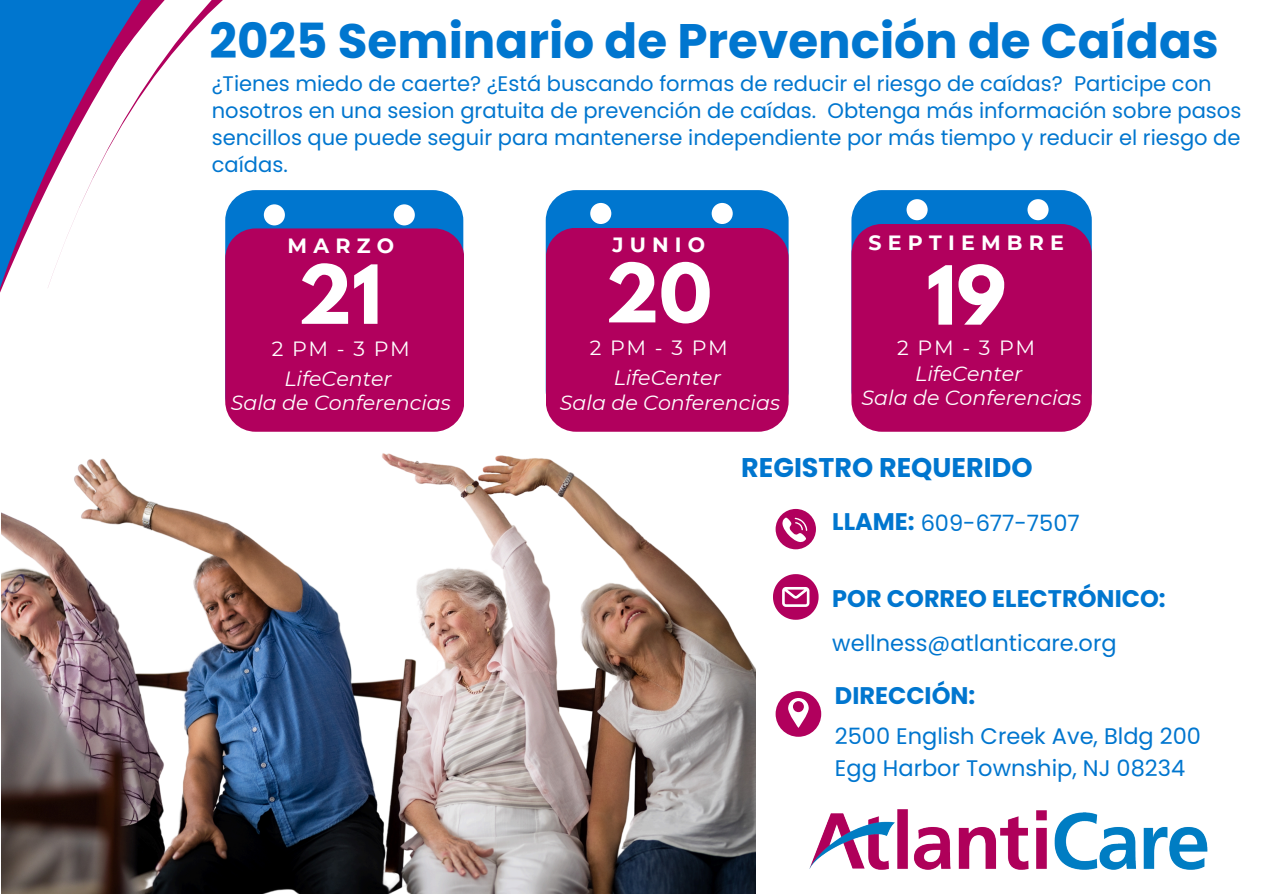
<style>
.page{position:relative;width:1263px;height:894px;background:#fff}
.page>*{position:absolute;margin:0;border:0;box-sizing:border-box;transform-origin:0 0}
.t1{font:700 72px "League Spartan";color:#fff}
.t2{font:700 48.45px "Poppins";color:#0076cf}
.t3{font:700 27px "Poppins";color:#0076cf}
.t4{font:700 24px "Poppins";color:#0076cf}
.t5{font:22.5px/32.7px "Poppins";color:#0076cf}
.t6{font:21px/27px "Poppins";color:#0076cf}
.t7{font:italic 20.55px "Montserrat";color:#fff}
.t8{font:20.55px "Montserrat";letter-spacing:.25em;color:#fff}
.t9{font:700 20.55px "Montserrat";letter-spacing:.3em;color:#fff}
.s1{font-weight:700;font-size:24px}
</style>
<div class="page">
<svg style="left:0;top:0;width:783px;height:351px"></svg>
<svg style="left:776px;top:509px;width:40px;height:40px"></svg>
<svg style="left:773px;top:574px;width:46px;height:45px"></svg>
<svg style="left:776px;top:691px;width:45px;height:45px"></svg>
<img style="left:2px;top:453px;width:753px;height:440px">
<div style="left:225px;top:190px;width:238px;height:235px;background:#0076cf;border-radius:30px"></div>
<div style="left:225px;top:228px;width:239px;height:203px;background:#b1005d;border-radius:30px"></div>
<div style="left:394px;top:204px;width:21px;height:21px;background:#fff;border-radius:50%"></div>
<div style="left:264px;top:204px;width:21px;height:21px;background:#fff;border-radius:50%"></div>
<div style="left:546px;top:190px;width:243px;height:230px;background:#0076cf;border-radius:30px"></div>
<div style="left:546px;top:228px;width:243px;height:203px;background:#b1005d;border-radius:30px"></div>
<div style="left:590px;top:203px;width:21px;height:21px;background:#fff;border-radius:50%"></div>
<div style="left:712px;top:203px;width:21px;height:21px;background:#fff;border-radius:50%"></div>
<div style="left:851px;top:190px;width:241px;height:230px;background:#0076cf;border-radius:30px"></div>
<div style="left:851px;top:224px;width:240px;height:207px;background:#b1005d;border-radius:30px"></div>
<div style="left:1027px;top:199px;width:21px;height:21px;background:#fff;border-radius:50%"></div>
<div style="left:906px;top:199px;width:22px;height:21px;background:#fff;border-radius:50%"></div>
<img style="left:809px;top:809px;width:399px;height:61px">
<h5 class="t2" style="left:209px;top:7px;width:1011px">2025 Seminario de Prevención de Caídas</h5>
<p class="t6" style="left:212px;top:70px;width:1031px">¿Tienes miedo de caerte? ¿Está buscando formas de reducir el riesgo de caídas? Participe con nosotros en una sesion gratuita de prevención de caídas. Obtenga más información sobre pasos sencillos que puede seguir para mantenerse independiente por más tiempo y reducir el riesgo de caídas.</p>
<p class="t9" style="left:288px;top:233px;width:108px">MARZO</p>
<p class="t9" style="left:612px;top:231px;width:94px">JUNIO</p>
<p class="t9" style="left:869px;top:230px;width:197px">SEPTIEMBRE</p>
<p class="t1" style="left:298px;top:259px;width:85px">21</p>
<h1 class="t1" style="left:605px;top:257px;width:108px">20</h1>
<p class="t1" style="left:926px;top:260px;width:81px">19</p>
<p class="t8" style="left:272px;top:336px;width:140px">2PM-3PM</p>
<h5 class="t8" style="left:590px;top:335px;width:140px">2PM-3PM</h5>
<h6 class="t8" style="left:897px;top:334px;width:140px">2PM-3PM</h6>
<p class="t7" style="left:284px;top:366px;width:109px">LifeCenter</p>
<p class="t7" style="left:231px;top:390px;width:222px">Sala de Conferencias</p>
<p class="t7" style="left:614px;top:365px;width:109px">LifeCenter</p>
<p class="t7" style="left:560px;top:389px;width:222px">Sala de Conferencias</p>
<h6 class="t7" style="left:915px;top:360px;width:109px">LifeCenter</h6>
<h5 class="t7" style="left:861px;top:384px;width:222px">Sala de Conferencias</h5>
<p class="t3" style="left:741px;top:448px;width:293px">REGISTRO REQUERIDO</p>
<p class="t5" style="left:832px;top:506px;width:249px"><span class="s1">LLAME:</span> 609-677-7507</p>
<p class="t4" style="left:832px;top:581px;width:335px">POR CORREO ELECTRÓNICO:</p>
<p class="t5" style="left:832px;top:626px;width:286px">wellness@atlanticare.org</p>
<p class="t4" style="left:835px;top:678px;width:142px">DIRECCIÓN:</p>
<p class="t5" style="left:835px;top:719px;width:368px">2500 English Creek Ave, Bldg 200<br>Egg Harbor Township, NJ 08234</p>
</div>
